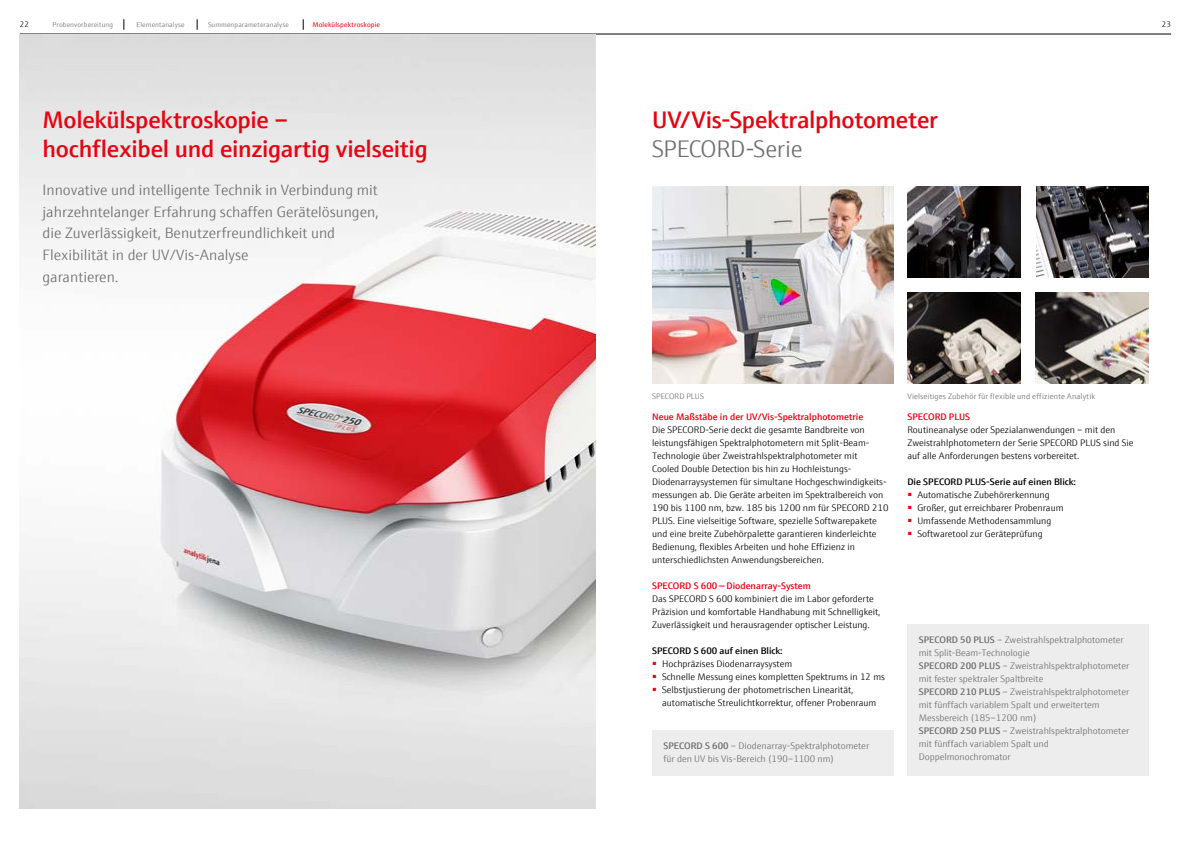
<style>
.page{position:relative;width:1191px;height:842px;background:#fff}
.page>*{position:absolute;margin:0;border:0;box-sizing:border-box;transform-origin:0 0}
.t1{font:600 24px/28.8px "E+H Sans";letter-spacing:-.01em;color:#e30613}
.t2{font:300 24px "E+H Sans";letter-spacing:-.015em;color:#706f6f}
.t3{font:300 15px/21.6px "E+H Sans";color:#706f6f}
.t4{font:300 9.5px/13px "E+H Sans";color:#000}
.t5{font:300 9.5px/13px "E+H Sans";color:#706f6f}
.t6{font:600 9.5px "E+H Sans";color:#e30613}
.t7{font:600 9.5px "E+H Sans";color:#000}
.t8{font:300 8px "E+H Sans";letter-spacing:.01em;color:#706f6f}
.t9{font:300 8px "E+H Sans";color:#000}
.t10{font:300 7px "E+H Sans";letter-spacing:.015em;color:#706f6f}
.t11{font:7px "E+H Sans";letter-spacing:.015em;color:#e30613}
.s1{font-weight:600}
</style>
<div class="page">
<hr style="left:595px;top:34px;width:576px;height:1px;background:#000">
<img style="left:20px;top:34px;width:575px;height:774px">
<div style="left:652px;top:731px;width:241px;height:45px;background:#ededed"></div>
<div style="left:907px;top:625px;width:241px;height:151px;background:#ededed"></div>
<img style="left:907px;top:186px;width:113px;height:91px">
<img style="left:1036px;top:186px;width:112px;height:91px">
<img style="left:1035px;top:293px;width:113px;height:90px">
<img style="left:907px;top:293px;width:113px;height:90px">
<img style="left:652px;top:186px;width:241px;height:197px">
<p class="t9" style="left:20px;top:18px;width:11px">22</p>
<p class="t10" style="left:52px;top:19px;width:62px">Probenvorbereitung</p>
<p class="t10" style="left:137px;top:19px;width:49px">Elementanalyse</p>
<p class="t10" style="left:208px;top:19px;width:82px">Summenparameteranalyse</p>
<p class="t11" style="left:312px;top:19px;width:69px">Molekülspektroskopie</p>
<p class="t9" style="left:1161px;top:18px;width:11px">23</p>
<h1 class="t1" style="left:43px;top:103px;width:386px">Molekülspektroskopie –<br>hochflexibel und einzigartig vielseitig</h1>
<h2 class="t3" style="left:43px;top:178px;width:338px">Innovative und intelligente Technik in Verbindung mit jahrzehntelanger Erfahrung schaffen Gerätelösungen, die Zuverlässigkeit, Benutzerfreundlichkeit und Flexibilität in der UV/Vis-Analyse<br>garantieren.</h2>
<h1 class="t1" style="left:652px;top:103px;width:287px">UV/Vis-Spektralphotometer</h1>
<h1 class="t2" style="left:652px;top:131px;width:152px">SPECORD-Serie</h1>
<p class="t8" style="left:652px;top:390px;width:53px">SPECORD PLUS</p>
<p class="t8" style="left:907px;top:390px;width:189px">Vielseitiges Zubehör für flexible und effiziente Analytik</p>
<p class="t6" style="left:652px;top:409px;width:213px">Neue Maßstäbe in der UV/Vis-Spektralphotometrie</p>
<p class="t4" style="left:652px;top:422px;width:238px">Die SPECORD-Serie deckt die gesamte Bandbreite von leistungsfähigen Spektralphotometern mit Split-Beam-Technologie über Zweistrahlspektralphotometer mit<br>Cooled Double Detection bis hin zu Hochleistungs-Diodenarraysystemen für simultane Hochgeschwindigkeits&shy;messungen ab. Die Geräte arbeiten im Spektralbereich von 190 bis 1100 nm, bzw. 185 bis 1200 nm für SPECORD 210<br>PLUS. Eine vielseitige Software, spezielle Softwarepakete und eine breite Zubehörpalette garantieren kinderleichte Bedienung, flexibles Arbeiten und hohe Effizienz in unterschiedlichsten Anwendungsbereichen.</p>
<p class="t6" style="left:652px;top:578px;width:160px">SPECORD S 600 — Diodenarray-System</p>
<p class="t4" style="left:652px;top:591px;width:230px">Das SPECORD S 600 kombiniert die im Labor geforderte<br>Präzision und komfortable Handhabung mit Schnelligkeit,<br>Zuverlässigkeit und herausragender optischer Leistung.</p>
<p class="t7" style="left:652px;top:643px;width:132px">SPECORD S 600 auf einen Blick:</p>
<p class="t4" style="left:652px;top:656px;width:141px"><sup>■</sup> Hochpräzises Diodenarraysystem</p>
<p class="t4" style="left:652px;top:669px;width:234px"><sup>■</sup> Schnelle Messung eines kompletten Spektrums in 12 ms</p>
<p class="t4" style="left:662px;top:682px;width:216px;text-indent:-10px"><sup>■</sup> Selbstjustierung der photometrischen Linearität, automatische Streulichtkorrektur, offener Probenraum</p>
<p class="t5" style="left:663px;top:738px;width:207px"><span class="s1">SPECORD S 600</span> – Diodenarray-Spektralphotometer für den UV bis Vis-Bereich (190–1100 nm)</p>
<p class="t6" style="left:907px;top:409px;width:64px">SPECORD PLUS</p>
<p class="t4" style="left:907px;top:422px;width:228px">Routineanalyse oder Spezialanwendungen – mit den<br>Zweistrahlphotometern der Serie SPECORD PLUS sind Sie auf alle Anforderungen bestens vorbereitet.</p>
<p class="t7" style="left:907px;top:474px;width:170px">Die SPECORD PLUS-Serie auf einen Blick:</p>
<p class="t4" style="left:907px;top:487px;width:144px"><sup>■</sup> Automatische Zubehörerkennung</p>
<p class="t4" style="left:907px;top:500px;width:158px"><sup>■</sup> Großer, gut erreichbarer Probenraum</p>
<p class="t4" style="left:907px;top:513px;width:145px"><sup>■</sup> Umfassende Methodensammlung</p>
<p class="t4" style="left:907px;top:526px;width:137px"><sup>■</sup> Softwaretool zur Geräteprüfung</p>
<p class="t5" style="left:918px;top:632px;width:212px"><span class="s1">SPECORD 50 PLUS</span> – Zweistrahlspektralphotometer mit Split-Beam-Technologie<br><span class="s1">SPECORD 200 PLUS</span> – Zweistrahlspektralphotometer mit fester spektraler Spaltbreite<br><span class="s1">SPECORD 210 PLUS</span> – Zweistrahlspektralphotometer mit fünffach variablem Spalt und erweitertem Messbereich (185–1200 nm)<br><span class="s1">SPECORD 250 PLUS</span> – Zweistrahlspektralphotometer mit fünffach variablem Spalt und Doppelmonochromator</p>
</div>
